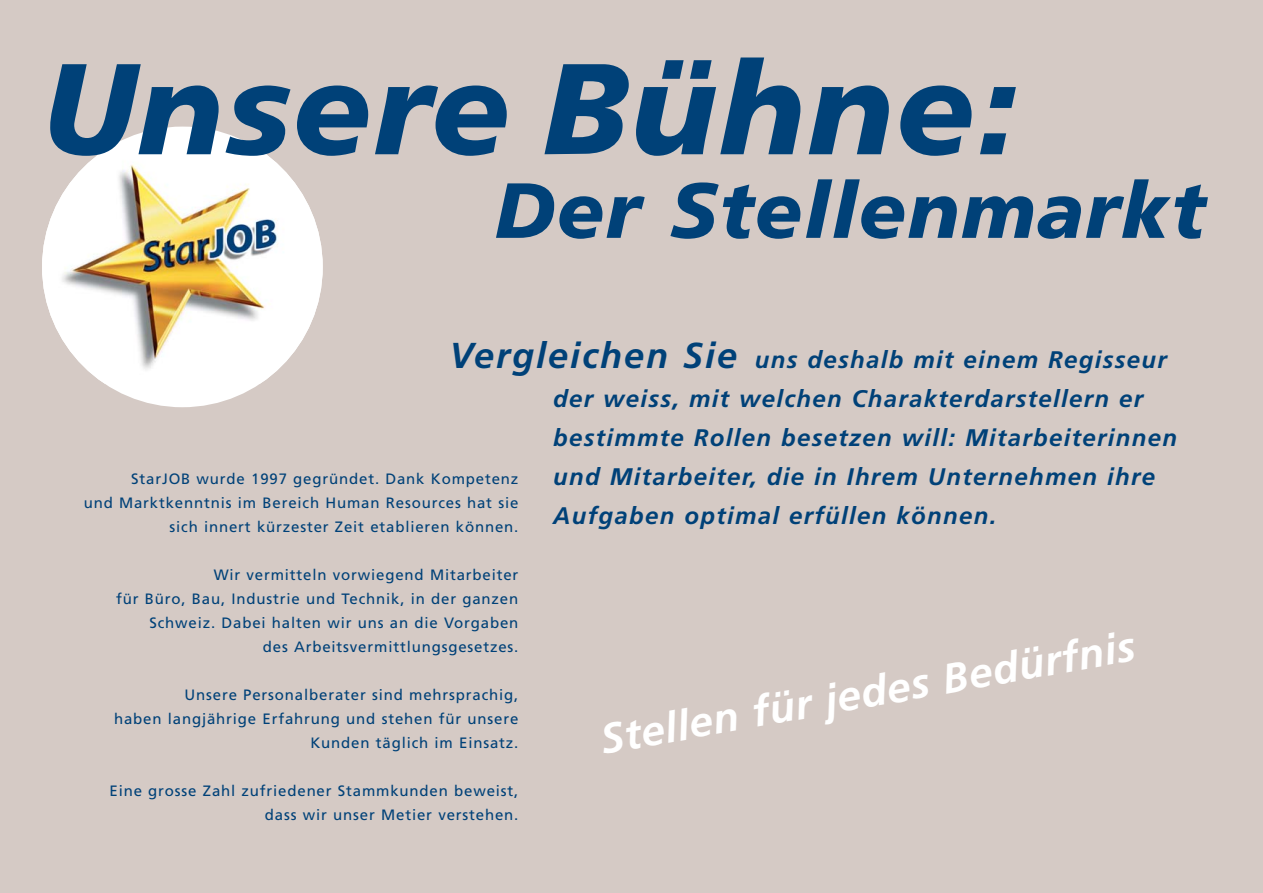
<style>
.page{position:relative;width:1263px;height:893px;background:#d5cac5}
.page>*{position:absolute;margin:0;border:0;box-sizing:border-box;transform-origin:0 0}
.t1{font:italic 900 129px "Frutiger";letter-spacing:.02em;color:#004178}
.t2{font:italic 900 78px "Frutiger";letter-spacing:.02em;color:#004178}
.t3{font:italic 700 42px "Frutiger";color:#fff}
.t4{font:italic 700 36px "Frutiger";letter-spacing:.055em;color:#004178}
.t5{font:italic 700 24px/39px "Frutiger";letter-spacing:.055em;color:#004178}
.t6{font:15px/24px "Frutiger";letter-spacing:.055em;color:#004178;text-align:right}
.s1{color:#d5cac5}
</style>
<div class="page">
<h1 class="t1" style="left:42px;top:58px;width:976px">Unsere Bühne:</h1>
<h2 class="t2" style="left:495px;top:179px;width:712px">Der Stellenmarkt</h2>
<h3 class="t4" style="left:449px;top:341px;width:289px">Vergleichen Sie</h3>
<h3 class="t5" style="left:553px;top:342px;width:626px"><span class="s1">Vergleichen Sie</span> uns deshalb mit einem Regisseur der weiss, mit welchen Charakterdarstellern er bestimmte Rollen besetzen will: Mitarbeiterinnen und Mitarbeiter, die in Ihrem Unternehmen ihre Aufgaben optimal erfüllen können.</h3>
<p class="t6" style="left:84px;top:468px;width:436px">StarJOB wurde 1997 gegründet. Dank Kompetenz<br>und Marktkenntnis im Bereich Human Resources hat sie sich innert kürzester Zeit etablieren können.</p>
<p class="t6" style="left:116px;top:564px;width:404px">Wir vermitteln vorwiegend Mitarbeiter<br>für Büro, Bau, Industrie und Technik, in der ganzen Schweiz. Dabei halten wir uns an die Vorgaben<br>des Arbeitsvermittlungsgesetzes.</p>
<p class="t6" style="left:114px;top:684px;width:406px">Unsere Personalberater sind mehrsprachig,<br>haben langjährige Erfahrung und stehen für unsere<br>Kunden täglich im Einsatz.</p>
<p class="t6" style="left:110px;top:780px;width:410px">Eine grosse Zahl zufriedener Stammkunden beweist, dass wir unser Metier verstehen.</p>
<h3 class="t3" style="left:598px;top:723px;width:543px;rotate:-10deg">Stellen für jedes Bedürfnis</h3>
</div>
